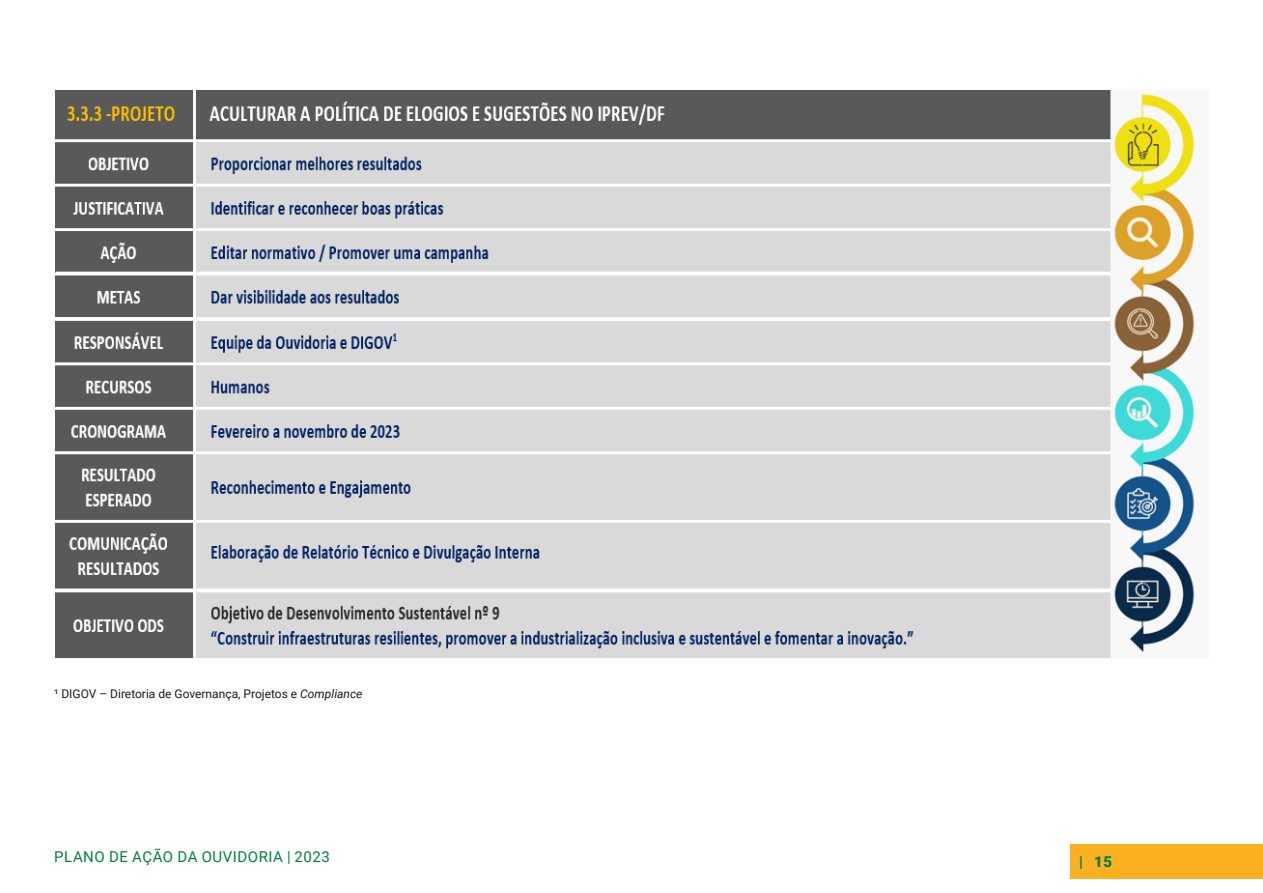
<style>
.page{position:relative;width:1263px;height:893px;background:#fff}
.page>*{position:absolute;margin:0;border:0;box-sizing:border-box;transform-origin:0 0}
.t1{font:15px "Roboto";letter-spacing:.035em;color:#00813b}
.t2{font:900 15px "Roboto";color:#00813b}
.t3{font:12px "Roboto";color:#1a1a1a}
.s1{font-style:italic}
</style>
<div class="page">
<div style="left:1070px;top:844px;width:193px;height:34px;background:#f9b122"></div>
<img style="left:55px;top:90px;width:1140px;height:569px">
<p class="t3" style="left:54px;top:685px;width:310px">¹ DIGOV – Diretoria de Governança, Projetos e <span class="s1">Compliance</span></p>
<p class="t1" style="left:54px;top:846px;width:277px">PLANO DE AÇÃO DA OUVIDORIA | 2023</p>
<p class="t2" style="left:1079px;top:851px;width:35px">| 15</p>
</div>
